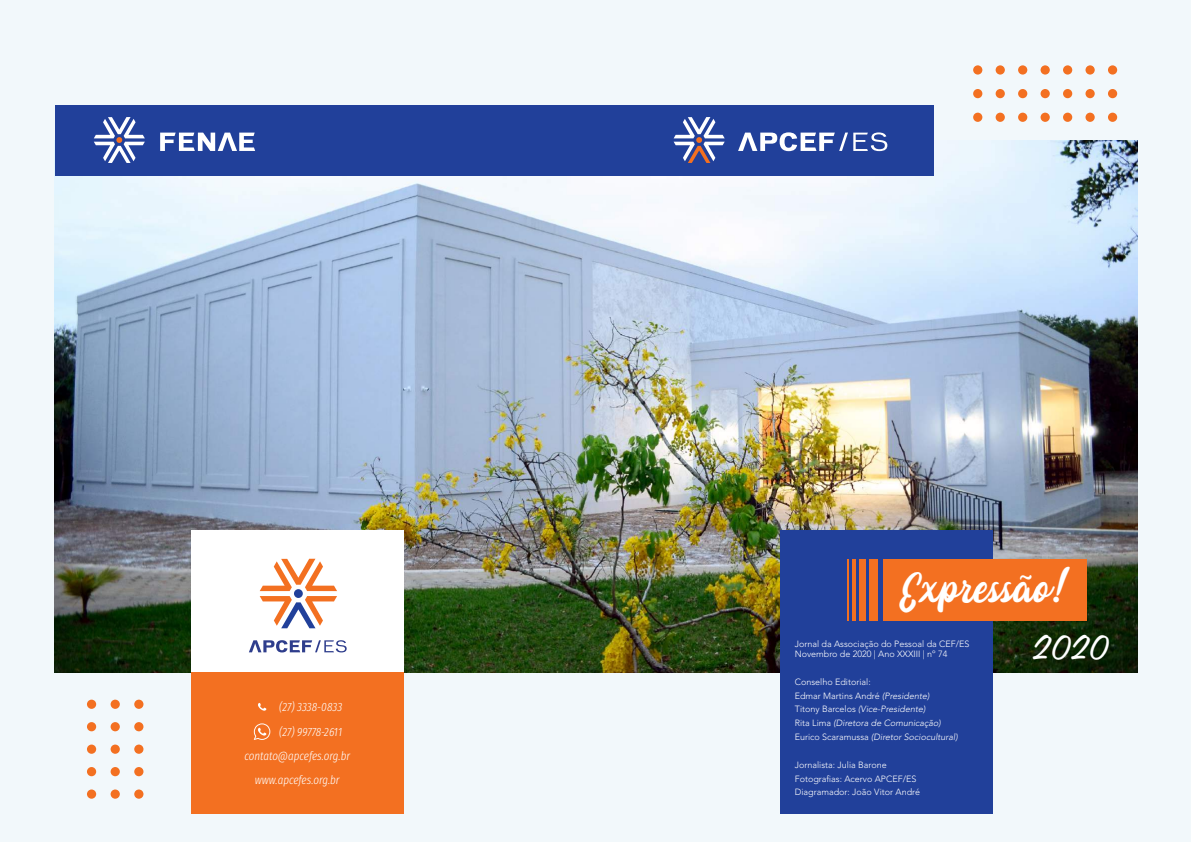
<style>
.page{position:relative;width:1191px;height:842px;background:#fff}
.page>*{position:absolute;margin:0;border:0;box-sizing:border-box;transform-origin:0 0}
.t1{font:41.8px "Certhas";color:#fff}
.t2{font:38.5px "Freehand 575 BT Regular B";color:#fff}
.t3{font:italic 300 extra-condensed 12px/24.5px "Fira Sans";color:#fff;text-align:center}
.t4{font:italic 300 9px/13.8px "Avenir LT";color:#fff}
.t5{font:300 9px/13.8px "Avenir LT";color:#fff}
.s1{font-style:normal}
</style>
<div class="page">
<div style="left:0;top:0;width:595px;height:842px;background:#f2f8fb"></div>
<div style="left:595px;top:0;width:596px;height:842px;background:#f2f8fb"></div>
<img style="left:55px;top:140px;width:1082px;height:532px">
<div style="left:780px;top:530px;width:212px;height:284px;background:#21409a"></div>
<div style="left:882px;top:559px;width:204px;height:62px;background:#f37021"></div>
<div style="left:869px;top:559px;width:9px;height:62px;background:#f37021"></div>
<div style="left:859px;top:559px;width:7px;height:62px;background:#f37021"></div>
<hr style="left:852px;top:559px;width:4px;height:62px;background:#f37021">
<hr style="left:847px;top:559px;width:1px;height:62px;background:#f37021">
<div style="left:973px;top:65px;width:9px;height:10px;background:#f37021;border-radius:50%"></div>
<div style="left:973px;top:89px;width:9px;height:9px;background:#f37021;border-radius:50%"></div>
<div style="left:973px;top:113px;width:9px;height:9px;background:#f37021;border-radius:50%"></div>
<div style="left:995px;top:65px;width:9px;height:10px;background:#f37021;border-radius:50%"></div>
<div style="left:995px;top:89px;width:9px;height:9px;background:#f37021;border-radius:50%"></div>
<div style="left:995px;top:113px;width:9px;height:9px;background:#f37021;border-radius:50%"></div>
<div style="left:1018px;top:65px;width:9px;height:10px;background:#f37021;border-radius:50%"></div>
<div style="left:1018px;top:89px;width:9px;height:9px;background:#f37021;border-radius:50%"></div>
<div style="left:1018px;top:113px;width:9px;height:9px;background:#f37021;border-radius:50%"></div>
<div style="left:1040px;top:65px;width:9px;height:10px;background:#f37021;border-radius:50%"></div>
<div style="left:1040px;top:89px;width:9px;height:9px;background:#f37021;border-radius:50%"></div>
<div style="left:1040px;top:113px;width:9px;height:9px;background:#f37021;border-radius:50%"></div>
<div style="left:1063px;top:65px;width:9px;height:10px;background:#f37021;border-radius:50%"></div>
<div style="left:1063px;top:89px;width:9px;height:9px;background:#f37021;border-radius:50%"></div>
<div style="left:1063px;top:113px;width:9px;height:9px;background:#f37021;border-radius:50%"></div>
<div style="left:1085px;top:65px;width:9px;height:10px;background:#f37021;border-radius:50%"></div>
<div style="left:1085px;top:89px;width:9px;height:9px;background:#f37021;border-radius:50%"></div>
<div style="left:1085px;top:113px;width:9px;height:9px;background:#f37021;border-radius:50%"></div>
<div style="left:1108px;top:65px;width:9px;height:10px;background:#f37021;border-radius:50%"></div>
<div style="left:1108px;top:89px;width:9px;height:9px;background:#f37021;border-radius:50%"></div>
<div style="left:1108px;top:113px;width:9px;height:9px;background:#f37021;border-radius:50%"></div>
<div style="left:55px;top:105px;width:878px;height:70px;background:#21409a"></div>
<svg style="left:673px;top:117px;width:51px;height:46px"></svg>
<svg style="left:738px;top:132px;width:149px;height:19px"></svg>
<div style="left:87px;top:789px;width:9px;height:10px;background:#f37021;border-radius:50%"></div>
<div style="left:111px;top:789px;width:9px;height:10px;background:#f37021;border-radius:50%"></div>
<div style="left:134px;top:789px;width:9px;height:10px;background:#f37021;border-radius:50%"></div>
<div style="left:87px;top:767px;width:9px;height:9px;background:#f37021;border-radius:50%"></div>
<div style="left:111px;top:767px;width:9px;height:9px;background:#f37021;border-radius:50%"></div>
<div style="left:134px;top:767px;width:9px;height:9px;background:#f37021;border-radius:50%"></div>
<div style="left:87px;top:744px;width:9px;height:10px;background:#f37021;border-radius:50%"></div>
<div style="left:111px;top:744px;width:9px;height:10px;background:#f37021;border-radius:50%"></div>
<div style="left:134px;top:744px;width:9px;height:10px;background:#f37021;border-radius:50%"></div>
<div style="left:87px;top:722px;width:9px;height:9px;background:#f37021;border-radius:50%"></div>
<div style="left:111px;top:722px;width:9px;height:9px;background:#f37021;border-radius:50%"></div>
<div style="left:134px;top:722px;width:9px;height:9px;background:#f37021;border-radius:50%"></div>
<div style="left:87px;top:700px;width:9px;height:9px;background:#f37021;border-radius:50%"></div>
<div style="left:111px;top:700px;width:9px;height:9px;background:#f37021;border-radius:50%"></div>
<div style="left:134px;top:700px;width:9px;height:9px;background:#f37021;border-radius:50%"></div>
<div style="left:191px;top:672px;width:213px;height:142px;background:#f37021"></div>
<div style="left:191px;top:530px;width:213px;height:142px;background:#fff"></div>
<svg style="left:249px;top:640px;width:98px;height:12px"></svg>
<svg style="left:260px;top:559px;width:77px;height:69px"></svg>
<svg style="left:254px;top:723px;width:16px;height:17px"></svg>
<svg style="left:258px;top:703px;width:8px;height:8px"></svg>
<svg style="left:94px;top:117px;width:51px;height:46px"></svg>
<svg style="left:160px;top:133px;width:95px;height:18px"></svg>
<h3 class="t3" style="left:279px;top:695px;width:65px">(27) 3338-0833</h3>
<h3 class="t3" style="left:244px;top:743px;width:107px">contato@apcefes.org.br www.apcefes.org.br</h3>
<h3 class="t3" style="left:279px;top:719px;width:64px">(27) 99778-2611</h3>
<h1 class="t1" style="left:903px;top:567px;width:164px">Expressão!</h1>
<h2 class="t2" style="left:1033px;top:630px;width:78px">2020</h2>
<p class="t5" style="left:794px;top:639px;width:176px;line-height:10.6px">Jornal da Associação do Pessoal da CEF/ES<br>Novembro de 2020 | Ano XXXIII | nº 74</p>
<p class="t4" style="left:794px;top:675px;width:165px"><span class="s1">Conselho Editorial:<br>Edmar Martins André</span> (Presidente)<br><span class="s1">Titony Barcelos</span> (Vice-Presidente)<br><span class="s1">Rita Lima</span> (Diretora de Comunicação)<br><span class="s1">Eurico Scaramussa</span> (Diretor Sociocultural)</p>
<p class="t5" style="left:794px;top:758px;width:127px">Jornalista: Julia Barone<br>Fotografias: Acervo APCEF/ES<br>Diagramador: João Vitor André</p>
</div>
